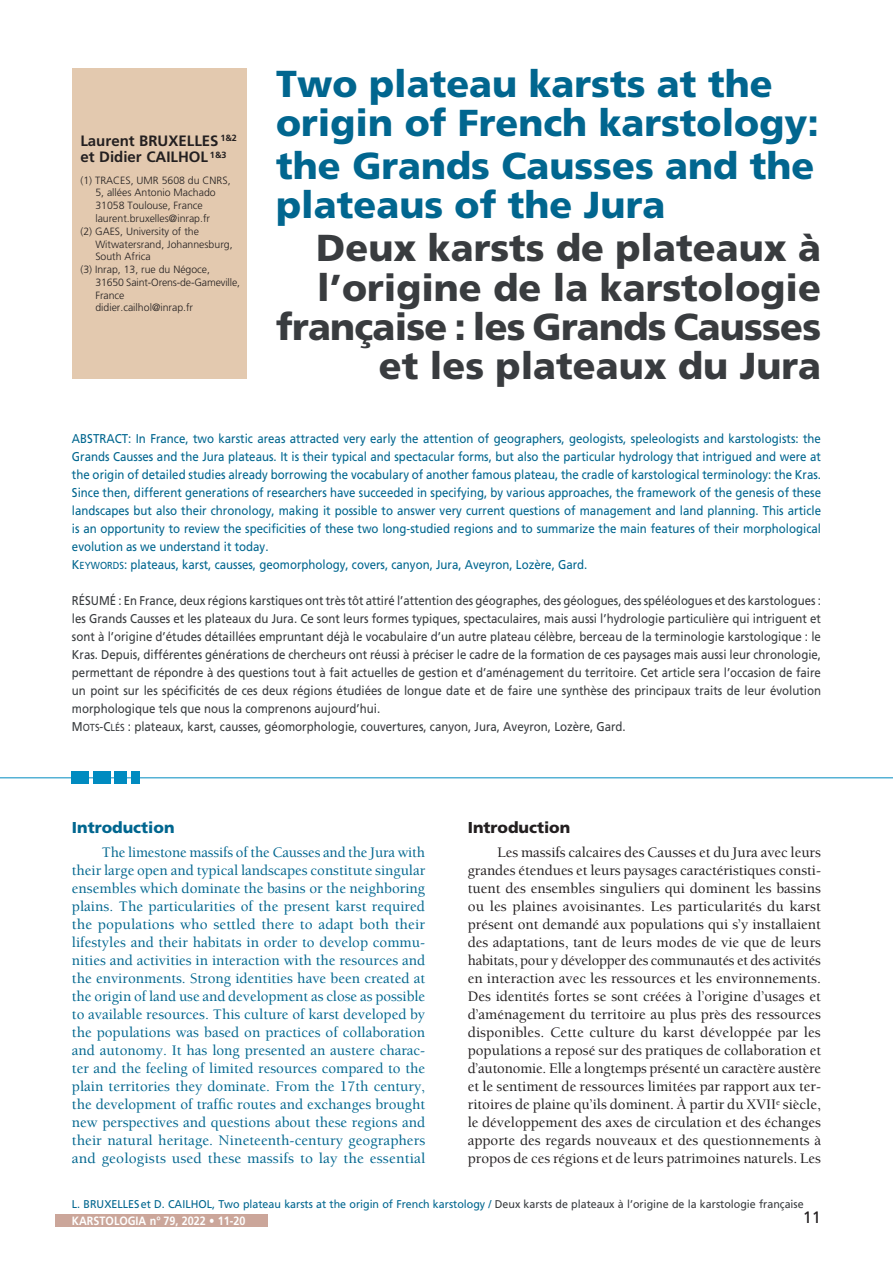
<style>
.page{position:relative;width:893px;height:1263px;background:#fff}
.page>*{position:absolute;margin:0;border:0;box-sizing:border-box;transform-origin:0 0}
.t1{font:900 37.5px/39px "Frutiger";color:#393c3f;text-align:right}
.t2{font:900 37.5px/39px "Frutiger";color:#01668f}
.t3{font:16.5px "Frutiger";color:#231f20}
.t4{font:900 15.75px "Frutiger";color:#231f20}
.t5{font:900 15.75px "Frutiger";color:#01668f}
.t6{font:500 15px/18px "Berkeley";color:#231f20;text-align:justify}
.t7{font:500 15px/18px "Berkeley";letter-spacing:.01em;color:#01668f;text-align:justify}
.t8{font:700 15px/16.5px "Frutiger";color:#231f20}
.t9{font:12.75px/18px "Frutiger";color:#393c3f;scale:.89 1}
.t10{font:12.75px/18px "Frutiger";color:#01668f;scale:.9 1}
.t11{font:700 12px "Frutiger";color:#fff;scale:.9 1}
.t12{font:11.25px "Frutiger";color:#01668f;scale:.95 1}
.t13{font:300 10.5px "Frutiger";color:#231f20}
.s1{font-family:"Frutiger Roman SC800"}
.s2{font-family:"Frutiger Roman SC800";font-size:10.2px}
.s3{color:#393c3f}
</style>
<div class="page">
<div style="left:55px;top:1214px;width:212px;height:12px;background:#cba69a"></div>
<hr style="left:0;top:777px;width:892px;height:1px;background:#008bc0">
<div style="left:72px;top:771px;width:17px;height:13px;background:#008bc0"></div>
<div style="left:93px;top:771px;width:17px;height:13px;background:#008bc0"></div>
<div style="left:114px;top:771px;width:13px;height:13px;background:#008bc0"></div>
<div style="left:131px;top:771px;width:9px;height:13px;background:#008bc0"></div>
<div style="left:72px;top:68px;width:174px;height:310px;background:#e3c9af"></div>
<p class="t8" style="left:80px;top:132px;width:158px">Laurent BRUXELLES <sup>1&amp;2 </sup>et Didier CAILHOL <sup>1&amp;3</sup></p>
<p class="t13" style="left:80px;top:174px;width:152px">(1) TRACES, UMR 5608 du CNRS,</p>
<p class="t13" style="left:95px;top:187px;width:122px">5, allées Antonio Machado</p>
<p class="t13" style="left:95px;top:200px;width:109px">31058 Toulouse, France</p>
<p class="t13" style="left:95px;top:212px;width:116px">laurent.bruxelles@inrap.fr</p>
<p class="t13" style="left:80px;top:225px;width:120px">(2) GAES, University of the</p>
<p class="t13" style="left:95px;top:238px;width:139px">Witwatersrand, Johannesburg,</p>
<p class="t13" style="left:95px;top:251px;width:57px">South Africa</p>
<p class="t13" style="left:80px;top:263px;width:131px">(3) Inrap, 13, rue du Négoce,</p>
<p class="t13" style="left:95px;top:276px;width:146px">31650 Saint-Orens-de-Gameville,</p>
<p class="t13" style="left:95px;top:289px;width:31px">France</p>
<p class="t13" style="left:95px;top:301px;width:99px">didier.cailhol@inrap.fr</p>
<h1 class="t2" style="left:276px;top:64px;width:544px">Two plateau karsts at the origin of French karstology:</h1>
<h1 class="t2" style="left:276px;top:146px;width:539px">the Grands Causses and the plateaus of the Jura</h1>
<h1 class="t1" style="left:276px;top:228px;width:546px">Deux karsts de plateaux à l’origine de la karstologie française : les Grands Causses et les plateaux du Jura</h1>
<p class="t10" style="left:72px;top:429px;width:833px">ABSTRACT: In France, two karstic areas attracted very early the attention of geographers, geologists, speleologists and karstologists: the Grands Causses and the Jura plateaus. It is their typical and spectacular forms, but also the particular hydrology that intrigued and were at the origin of detailed studies already borrowing the vocabulary of another famous plateau, the cradle of karstological terminology: the Kras.<br>Since then, different generations of researchers have succeeded in specifying, by various approaches, the framework of the genesis of these landscapes but also their chronology, making it possible to answer very current questions of management and land planning. This article is an opportunity to review the specificities of these two long-studied regions and to summarize the main features of their morphological evolution as we understand it today.<br><span class="s1">K</span><span class="s2">EYWORDS</span><span class="s1">:</span> plateaus, karst, causses, geomorphology, covers, canyon, Jura, Aveyron, Lozère, Gard.</p>
<p class="t9" style="left:72px;top:591px;width:842px">RÉSUMÉ : En France, deux régions karstiques ont très tôt attiré l’attention des géographes, des géologues, des spéléologues et des karstologues : les Grands Causses et les plateaux du Jura. Ce sont leurs formes typiques, spectaculaires, mais aussi l’hydrologie particulière qui intriguent et sont à l’origine d’études détaillées empruntant déjà le vocabulaire d’un autre plateau célèbre, berceau de la terminologie karstologique : le Kras. Depuis, différentes générations de chercheurs ont réussi à préciser le cadre de la formation de ces paysages mais aussi leur chronologie, permettant de répondre à des questions tout à fait actuelles de gestion et d’aménagement du territoire. Cet article sera l’occasion de faire un point sur les spécificités de ces deux régions étudiées de longue date et de faire une synthèse des principaux traits de leur évolution morphologique tels que nous la comprenons aujourd’hui.<br><span class="s1">M</span><span class="s2">OTS</span><span class="s1">-C</span><span class="s2">LÉS</span> <span class="s1">:</span> plateaux, karst, causses, géomorphologie, couvertures, canyon, Jura, Aveyron, Lozère, Gard.</p>
<p class="t5" style="left:72px;top:818px;width:104px">Introduction</p>
<p class="t7" style="left:72px;top:843px;width:355px;text-indent:30px">The limestone massifs of the Causses and the Jura with their large open and typical landscapes constitute singular ensembles which dominate the basins or the neighboring plains. The particularities of the present karst required the populations who settled there to adapt both their lifestyles and their habitats in order to develop commu&shy;nities and activities in interaction with the resources and the environments. Strong identities have been created at the origin of land use and development as close as possible to available resources. This culture of karst developed by the populations was based on practices of collaboration and autonomy. It has long presented an austere charac&shy;ter and the feeling of limited resources compared to the plain territories they dominate. From the 17th century, the development of traffic routes and exchanges brought new perspectives and questions about these regions and their natural heritage. Nineteenth-century geographers and geologists used these massifs to lay the essential</p>
<p class="t4" style="left:467px;top:818px;width:104px">Introduction</p>
<p class="t6" style="left:467px;top:843px;width:355px;text-indent:30px">Les massifs calcaires des Causses et du Jura avec leurs grandes étendues et leurs paysages caractéristiques consti&shy;tuent des ensembles singuliers qui dominent les bassins ou les plaines avoisinantes. Les particularités du karst présent ont demandé aux populations qui s’y installaient des adaptations, tant de leurs modes de vie que de leurs habitats, pour y développer des communautés et des activités en interaction avec les ressources et les environnements.<br>Des identités fortes se sont créées à l’origine d’usages et d’aménagement du territoire au plus près des ressources disponibles. Cette culture du karst développée par les populations a reposé sur des pratiques de collaboration et d’autonomie. Elle a longtemps présenté un caractère austère et le sentiment de ressources limitées par rapport aux ter&shy;ritoires de plaine qu’ils dominent. À partir du XVII<sup>e</sup> siècle, le développement des axes de circulation et des échanges apporte des regards nouveaux et des questionnements à propos de ces régions et de leurs patrimoines naturels. Les</p>
<p class="t12" style="left:72px;top:1197px;width:771px">L. BRUXELLESet D. CAILHOL, Two plateau karsts at the origin of French karstology / <span class="s3">Deux karsts de plateaux à l’origine de la karstologie française</span></p>
<p class="t11" style="left:72px;top:1213px;width:194px">KARSTOLOGIA n° 79, 2022 • 11-20</p>
<p class="t3" style="left:802px;top:1206px;width:20px">11</p>
</div>
